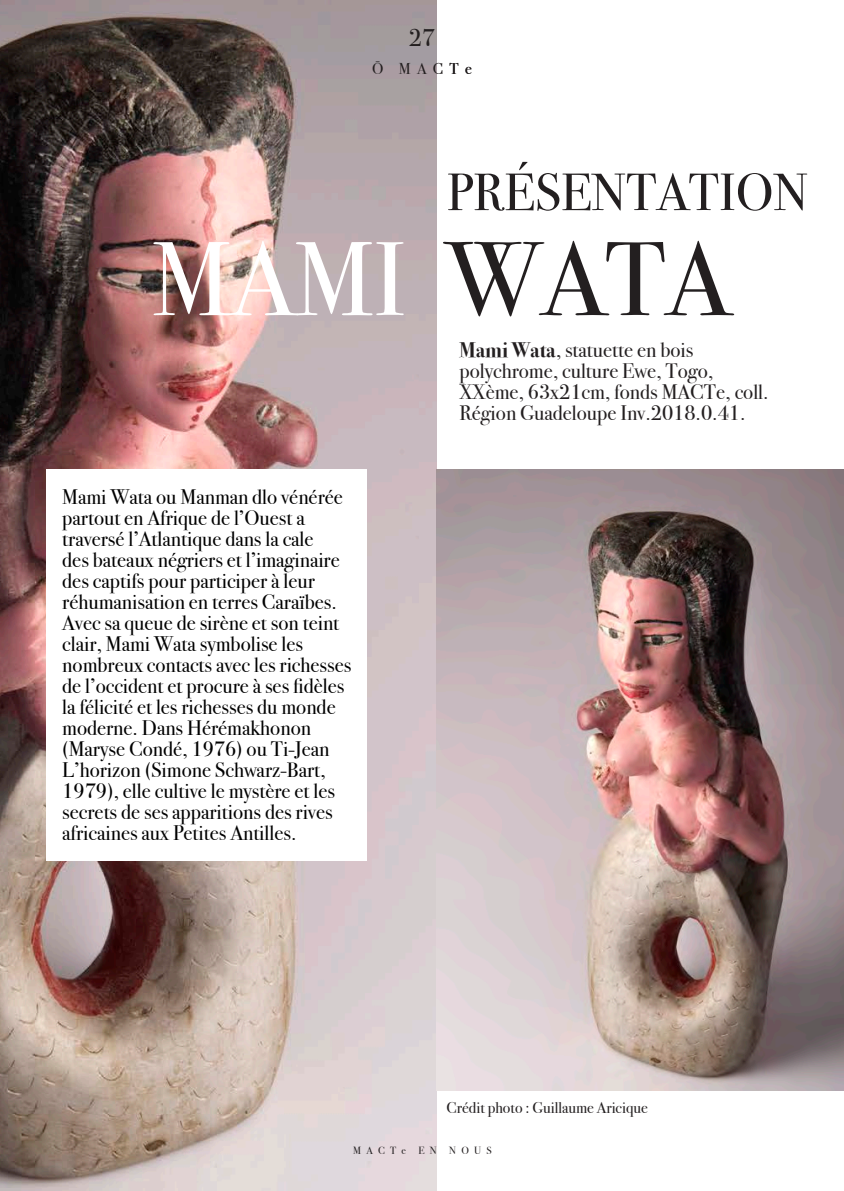
<style>
.page{position:relative;width:844px;height:1191px;background:#fff}
.page>*{position:absolute;margin:0;border:0;box-sizing:border-box;transform-origin:0 0}
.H1_-_Left{font:105px "Bodoni Svty Two ITCTT";color:#fff}
.H1_-_Left-2{font:52.5px "Bodoni Svty Two ITCTT";color:#231f20}
.t1{font:24.5px "Bodoni Svty Two ITCTT";color:#231f20}
.T1_-_Left{font:21px/21px "Bodoni Svty Two ITCTT";color:#000}
.D1_-_Left{font:21px/21px "Bodoni Svty Two ITCTT";color:#231f20}
.t2{font:15.75px "Bodoni Svty Two ITCTT";color:#231f20}
.t3{font:10.5px "Bodoni Svty Two ITCTT";letter-spacing:.5em;color:#231f20}
.s1{color:#231f20}
.s2{font-weight:700}
</style>
<div class="page">
<img style="left:0;top:0;width:436px;height:1191px">
<img style="left:436px;top:469px;width:407px;height:621px">
<div style="left:46px;top:469px;width:320px;height:392px;background:#fff"></div>
<p class="t1" style="left:409px;top:18px;width:28px">27</p>
<p class="t2" style="left:372px;top:56px;width:101px">Ō MACTe</p>
<p class="H1_-_Left-2" style="left:446px;top:149px;width:362px">PRÉSENTATION</p>
<p class="H1_-_Left" style="left:151px;top:193px;width:579px">MAMI <span class="s1">WATA</span></p>
<p class="T1_-_Left" style="left:62px;top:484px;width:290px">Mami Wata ou Manman dlo vénérée partout en Afrique de l’Ouest a traversé l’Atlantique dans la cale<br>des bateaux négriers et l’imaginaire des captifs pour participer à leur réhumanisation en terres Caraïbes.<br>Avec sa queue de sirène et son teint clair, Mami Wata symbolise les nombreux contacts avec les richesses de l’occident et procure à ses fidèles la félicité et les richesses du monde moderne. Dans Hérémakhonon (Maryse Condé, 1976) ou Ti-Jean L’horizon (Simone Schwarz-Bart, 1979), elle cultive le mystère et les secrets de ses apparitions des rives africaines aux Petites Antilles.</p>
<p class="D1_-_Left" style="left:459px;top:337px;width:310px"><span class="s2">Mami Wata</span>, statuette en bois polychrome, culture Ewe, Togo,<br>XXème, 63x21cm, fonds MACTe, coll.<br>Région Guadeloupe Inv.2018.0.41.</p>
<p class="t2" style="left:446px;top:1094px;width:203px">Crédit photo : Guillaume Aricique</p>
<p class="t3" style="left:353px;top:1141px;width:140px">MACTe EN NOUS</p>
</div>
